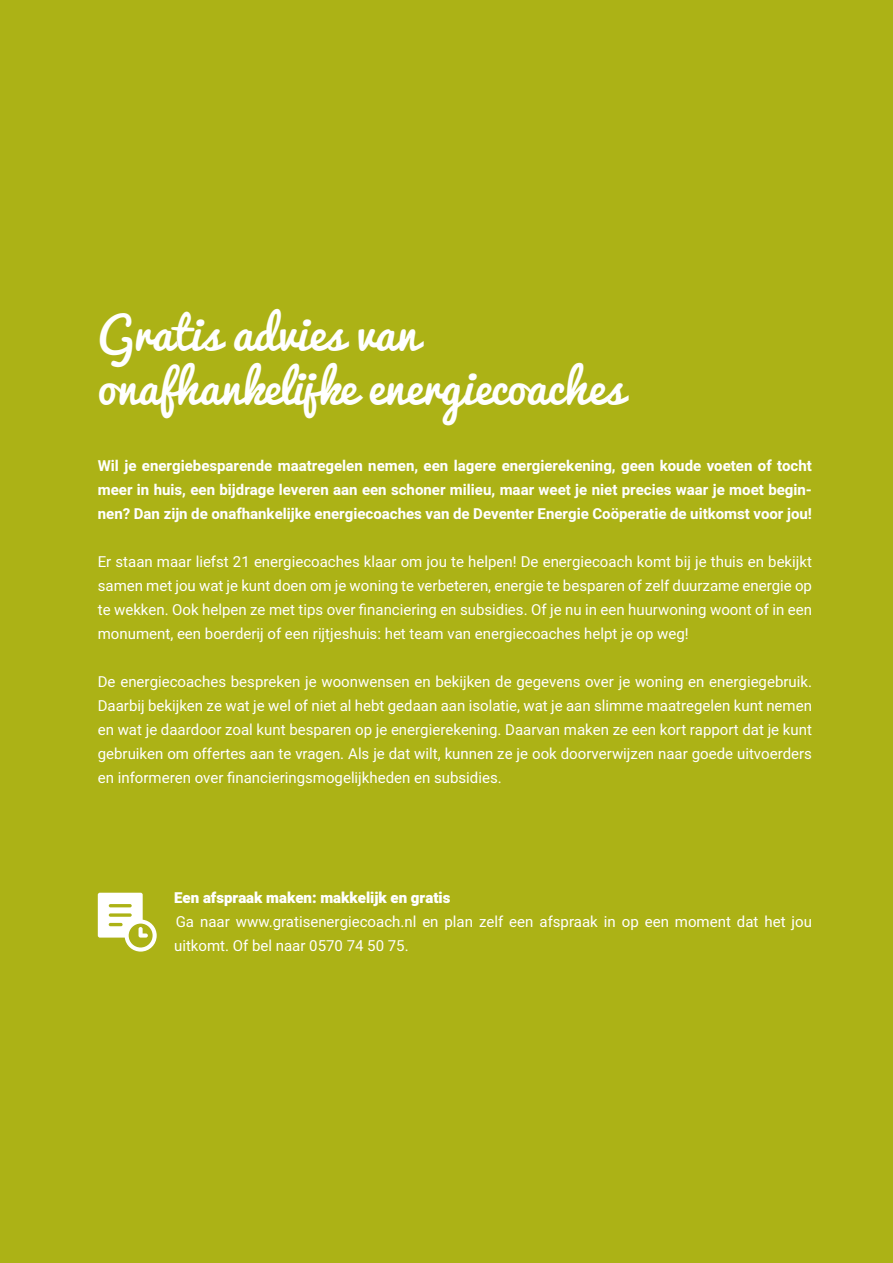
<style>
.page{position:relative;width:893px;height:1263px;background:#acb216}
.page>*{position:absolute;margin:0;border:0;box-sizing:border-box;transform-origin:0 0}
.t1{font:45px/54px "Pacifico";color:#fff}
.t2{font:15px/24px "Heebo";color:#fff;text-align:justify}
.t3{font:700 15px/24px "Heebo";color:#fff;text-align:justify}
.t4{font:900 15px "Heebo";color:#fff}
</style>
<div class="page">
<svg style="left:98px;top:893px;width:59px;height:58px"></svg>
<h1 class="t1" style="left:98px;top:306px;width:527px">Gratis advies van onafhankelijke energiecoaches</h1>
<p class="t3" style="left:98px;top:454px;width:716px">Wil je energiebesparende maatregelen nemen, een lagere energierekening, geen koude voeten of tocht meer in huis, een bijdrage leveren aan een schoner milieu, maar weet je niet precies waar je moet begin&shy;nen? Dan zijn de onafhankelijke energiecoaches van de Deventer Energie Coöperatie de uitkomst voor jou!</p>
<p class="t2" style="left:98px;top:550px;width:716px">Er staan maar liefst 21 energiecoaches klaar om jou te helpen! De energiecoach komt bij je thuis en bekijkt samen met jou wat je kunt doen om je woning te verbeteren, energie te besparen of zelf duurzame energie op te wekken. Ook helpen ze met tips over financiering en subsidies. Of je nu in een huurwoning woont of in een monument, een boerderij of een rijtjeshuis: het team van energiecoaches helpt je op weg!</p>
<p class="t2" style="left:98px;top:670px;width:716px">De energiecoaches bespreken je woonwensen en bekijken de gegevens over je woning en energiegebruik.<br>Daarbij bekijken ze wat je wel of niet al hebt gedaan aan isolatie, wat je aan slimme maatregelen kunt nemen en wat je daardoor zoal kunt besparen op je energierekening. Daarvan maken ze een kort rapport dat je kunt gebruiken om offertes aan te vragen. Als je dat wilt, kunnen ze je ook doorverwijzen naar goede uitvoerders en informeren over financieringsmogelijkheden en subsidies.</p>
<p class="t4" style="left:174px;top:888px;width:278px">Een afspraak maken: makkelijk en gratis</p>
<p class="t2" style="left:174px;top:910px;width:639px">Ga naar www.gratisenergiecoach.nl en plan zelf een afspraak in op een moment dat het jou uitkomt. Of bel naar 0570 74 50 75.</p>
</div>
